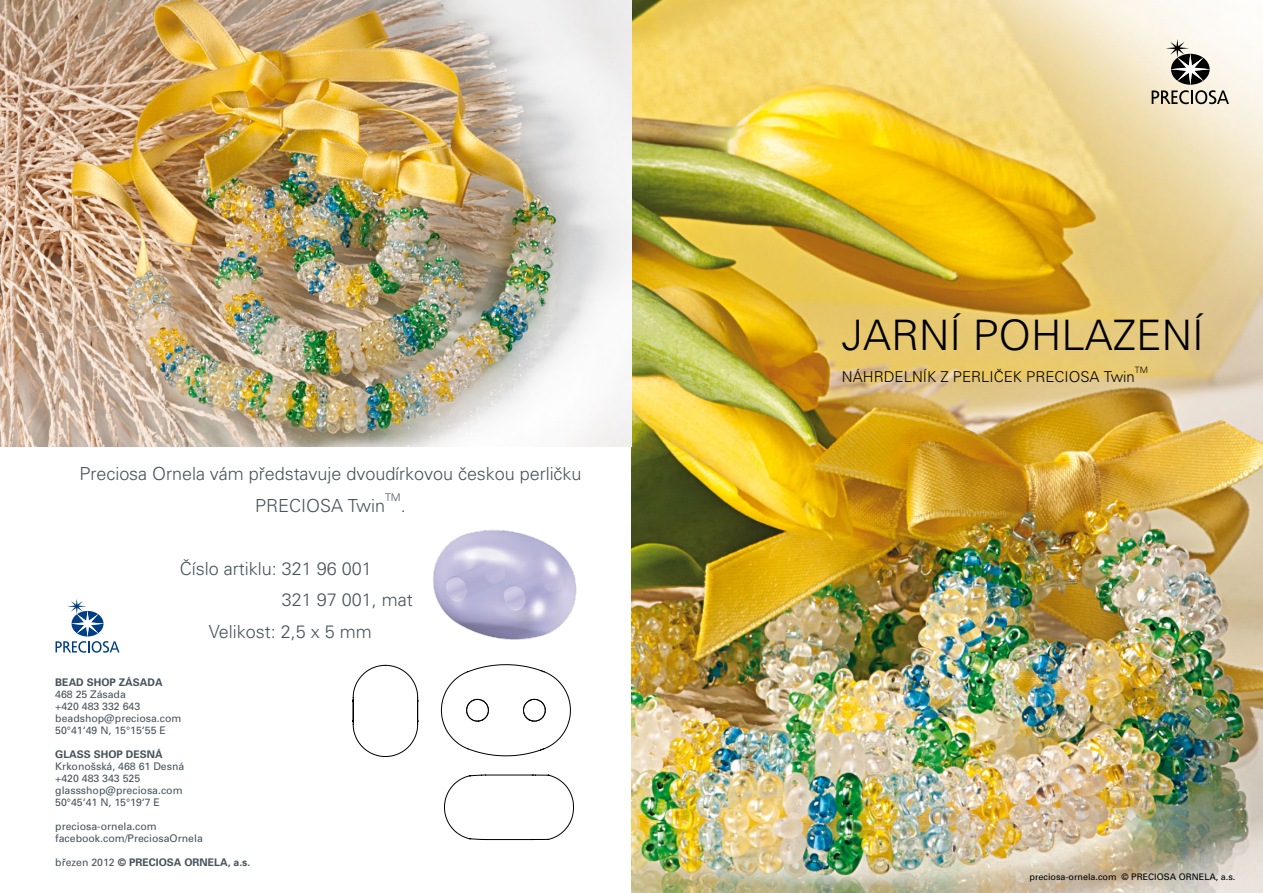
<style>
.page{position:relative;width:1263px;height:893px;background:#fff}
.page>*{position:absolute;margin:0;border:0;box-sizing:border-box;transform-origin:0 0}
.t1{font:300 42px "Univers CE";color:#000}
.t2{font:300 18px/31.5px "Univers CE";color:#47535b}
.t3{font:300 15px "Univers CE";color:#000}
.t4{font:10.5px/12px "Univers CE";color:#47535b}
.t5{font:700 10.5px "Univers CE";color:#47535b}
.t6{font:300 10.5px "Univers CE";color:#47535b}
.t7{font:9px "Univers CE";color:#000}
.t8{font:300 8.7px "Univers CE";color:#000}
.s1{font-weight:400}
</style>
<div class="page">
<img style="left:631px;top:0;width:632px;height:893px">
<svg style="left:56px;top:599px;width:64px;height:54px"></svg>
<img style="left:0;top:0;width:631px;height:446px">
<img style="left:433px;top:530px;width:144px;height:110px">
<svg style="left:1152px;top:39px;width:77px;height:65px;background:#c0bbaf"></svg>
<svg style="left:441px;top:664px;width:130px;height:92px"></svg>
<svg style="left:444px;top:775px;width:130px;height:65px"></svg>
<svg style="left:353px;top:665px;width:65px;height:92px"></svg>
<h2 class="t2" style="left:255px;top:458px;width:328px;text-indent:-176px">Preciosa Ornela vám představuje dvoudírkovou českou perličku<br>PRECIOSA Twin</h2>
<p class="t6" style="left:385px;top:492px;width:17px">TM</p>
<h2 class="t2" style="left:401px;top:490px;width:7px">.</h2>
<h2 class="t2" style="left:180px;top:553px;width:194px">Číslo artiklu: 321 96 001</h2>
<h2 class="t2" style="left:282px;top:584px;width:133px">321 97 001, mat</h2>
<h2 class="t2" style="left:209px;top:616px;width:165px">Velikost: 2,5 x 5 mm</h2>
<p class="t5" style="left:55px;top:676px;width:109px">BEAD SHOP ZÁSADA</p>
<p class="t4" style="left:55px;top:688px;width:128px">468 25 Zásada<br>+420 483 332 643 beadshop@preciosa.com<br>50°41‘49 N, 15°15‘55 E</p>
<p class="t5" style="left:55px;top:748px;width:109px">GLASS SHOP DESNÁ</p>
<p class="t4" style="left:55px;top:760px;width:130px">Krkonošská, 468 61 Desná +420 483 343 525 glassshop@preciosa.com<br>50°45‘41 N, 15°19‘7 E</p>
<p class="t4" style="left:55px;top:820px;width:149px">preciosa-ornela.com facebook.com/PreciosaOrnela</p>
<p class="t5" style="left:55px;top:856px;width:197px"><span class="s1">březen 2012</span> © PRECIOSA ORNELA, a.s.</p>
<h1 class="t1" style="left:842px;top:312px;width:363px">JARNÍ POHLAZENÍ</h1>
<h3 class="t3" style="left:842px;top:368px;width:294px">NÁHRDELNÍK Z PERLIČEK PRECIOSA Twin</h3>
<p class="t8" style="left:1135px;top:365px;width:15px">TM</p>
<p class="t7" style="left:1029px;top:872px;width:207px">preciosa-ornela.com © PRECIOSA ORNELA, a.s.</p>
</div>
